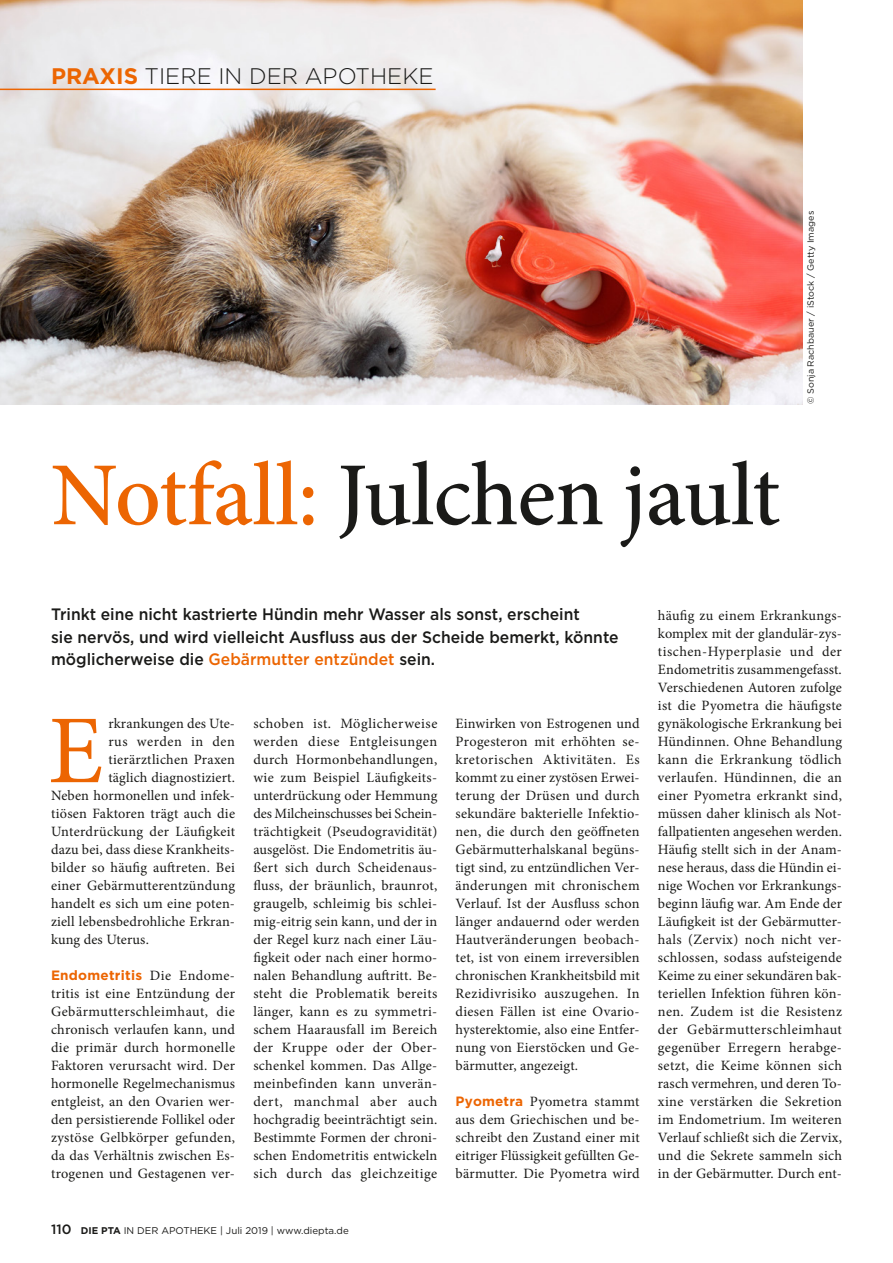
<style>
.page{position:relative;width:893px;height:1263px;background:#fff}
.page>*{position:absolute;margin:0;border:0;box-sizing:border-box;transform-origin:0 0}
.Intitial{font:97.35px "Minion Pro";color:#ec6502}
.t1{font:500 90px "Minion Pro";letter-spacing:-.01em;color:#1a1a18}
.Rubrik_Thema{font:300 22.5px "Gotham";color:#1a1a18}
.Vorspann{font:500 16.5px/22.5px "Gotham";color:#1a1a18;scale:.95 1}
.Grundtext{font:14.25px/18px "Minion Pro";letter-spacing:.01em;color:#1a1a18;text-align:justify}
.Intitial-2{font:14.25px "Minion Pro";letter-spacing:.01em;color:#1a1a18}
.Intitial-3{font:14.25px "Minion Pro";letter-spacing:.04em;color:#1a1a18}
.Grundtext-2{font:700 13.5px "Gotham";letter-spacing:.02em;color:#ec6502}
.t2{font:9.75px "Gotham";color:#1a1a18}
.Bildquelle{font:9px "Gotham";color:#1a1a18}
.s1{font-weight:700;color:#ec6502}
.s2{color:#ec6502}
.s3{font-family:"Minion Pro";font-weight:400;font-size:14.25px;color:#1a1a18}
.s4{font-family:"Gotham";font-weight:700;font-size:13.5px;color:#ec6502}
.s5{font-weight:500;font-size:13.5px}
.s6{font-weight:700}
</style>
<div class="page">
<img style="left:0;top:0;width:802px;height:404px">
<hr style="left:0;top:89px;width:436px;height:1px;background:#ec6502">
<img style="left:481px;top:233px;width:26px;height:36px">
<p class="Rubrik_Thema" style="left:51px;top:62px;width:384px"><span class="s1">PRAXIS</span> TIERE IN DER APOTHEKE</p>
<p class="t1" style="left:51px;top:435px;width:731px"><span class="s2">Notfall:</span> Julchen jault</p>
<p class="Bildquelle" style="left:805px;top:404px;width:195px;rotate:-90deg">© Sonja Rachbauer / iStock / Getty Images</p>
<p class="Vorspann" style="left:51px;top:603px;width:599px">Trinkt eine nicht kastrierte Hündin mehr Wasser als sonst, erscheint<br>sie nervös, und wird vielleicht Ausfluss aus der Scheide bemerkt, könnte möglicherweise die <span class="s2">Gebärmutter entzündet</span> sein.</p>
<p class="Intitial" style="left:48px;top:686px;width:57px">E</p>
<p class="Intitial-2" style="left:108px;top:714px;width:128px">rkrankungen des Ute-</p>
<p class="Intitial-3" style="left:108px;top:732px;width:128px">rus werden in den</p>
<p class="Intitial-2" style="left:108px;top:750px;width:128px">tierärztlichen Praxen</p>
<p class="Intitial-2" style="left:108px;top:768px;width:128px">täglich diagnostiziert.</p>
<p class="Intitial-2" style="left:51px;top:786px;width:186px">Neben hormonellen und infek-</p>
<p class="Intitial-2" style="left:51px;top:804px;width:186px">tiösen Faktoren trägt auch die</p>
<p class="Intitial-2" style="left:51px;top:822px;width:186px">Unterdrückung der Läufigkeit</p>
<p class="Intitial-2" style="left:51px;top:840px;width:186px">dazu bei, dass diese Krankheits-</p>
<p class="Intitial-2" style="left:51px;top:858px;width:185px">bilder so häufig auftreten. Bei</p>
<p class="Intitial-2" style="left:51px;top:876px;width:186px">einer Gebärmutterentzündung</p>
<p class="Intitial-2" style="left:51px;top:894px;width:186px">handelt es sich um eine poten-</p>
<p class="Intitial-2" style="left:51px;top:912px;width:186px">ziell lebensbedrohliche Erkran-</p>
<p class="Intitial-2" style="left:51px;top:930px;width:99px">kung des Uterus.</p>
<p class="Grundtext-2" style="left:51px;top:966px;width:185px">Endometritis <span class="s3">Die Endome-</span></p>
<p class="Grundtext" style="left:51px;top:985px;width:186px">tritis ist eine Entzündung der Gebärmutterschleimhaut, die chronisch verlaufen kann, und die primär durch hormonelle Faktoren verursacht wird. Der hormonelle Regelmechanismus entgleist, an den Ovarien wer&shy;den persistierende Follikel oder zystöse Gelbkörper gefunden, da das Verhältnis zwischen Es&shy;trogenen und Gestagenen ver-</p>
<p class="Grundtext" style="left:253px;top:715px;width:186px">schoben ist. Möglicherweise werden diese Entgleisungen durch Hormonbehandlungen, wie zum Beispiel Läufigkeits&shy;unterdrückung oder Hemmung des Milcheinschusses bei Schein&shy;trächtigkeit (Pseudogravidität) ausgelöst. Die Endometritis äu&shy;ßert sich durch Scheidenaus&shy;fluss, der bräunlich, braunrot, graugelb, schleimig bis schlei&shy;mig-eitrig sein kann, und der in der Regel kurz nach einer Läu&shy;figkeit oder nach einer hormo&shy;nalen Behandlung auftritt. Be&shy;steht die Problematik bereits länger, kann es zu symmetri&shy;schem Haarausfall im Bereich der Kruppe oder der Ober&shy;schenkel kommen. Das Allge&shy;meinbefinden kann unverän&shy;dert, manchmal aber auch hochgradig beeinträchtigt sein.<br>Bestimmte Formen der chroni&shy;schen Endometritis entwickeln sich durch das gleichzeitige</p>
<p class="Grundtext" style="left:456px;top:715px;width:186px">Einwirken von Estrogenen und Progesteron mit erhöhten se&shy;kretorischen Aktivitäten. Es kommt zu einer zystösen Erwei&shy;terung der Drüsen und durch sekundäre bakterielle Infektio&shy;nen, die durch den geöffneten Gebärmutterhalskanal begüns&shy;tigt sind, zu entzündlichen Ver&shy;änderungen mit chronischem Verlauf. Ist der Ausfluss schon länger andauernd oder werden Hautveränderungen beobach&shy;tet, ist von einem irreversiblen chronischen Krankheitsbild mit Rezidivrisiko auszugehen. In diesen Fällen ist eine Ovario&shy;hysterektomie, also eine Entfer&shy;nung von Eierstöcken und Ge&shy;bärmutter, angezeigt.</p>
<p class="Grundtext" style="left:456px;top:1093px;width:186px"><span class="s4">Pyometra</span> Pyometra stammt aus dem Griechischen und be&shy;schreibt den Zustand einer mit eitriger Flüssigkeit gefüllten Ge&shy;bärmutter. Die Pyometra wird</p>
<p class="t2" style="left:51px;top:1224px;width:299px"><span class="s5">110</span> <span class="s6">DIE PTA</span> IN DER APOTHEKE | Juli 2019 | www.diepta.de</p>
<p class="Grundtext" style="left:658px;top:607px;width:186px">häufig zu einem Erkrankungs&shy;komplex mit der glandulär-zys&shy;tischen-Hyperplasie und der Endometritis zusammengefasst.<br>Verschiedenen Autoren zufolge ist die Pyometra die häufigste gynäkologische Erkrankung bei Hündinnen. Ohne Behandlung kann die Erkrankung tödlich verlaufen. Hündinnen, die an einer Pyometra erkrankt sind, müssen daher klinisch als Not&shy;fallpatienten angesehen werden.</p>
<p class="Grundtext" style="left:658px;top:841px;width:186px">Häufig stellt sich in der Anam&shy;nese heraus, dass die Hündin ei&shy;nige Wochen vor Erkrankungs&shy;beginn läufig war. Am Ende der Läufigkeit ist der Gebärmutter&shy;hals (Zervix) noch nicht ver&shy;schlossen, sodass aufsteigende Keime zu einer sekundären bak&shy;teriellen Infektion führen kön&shy;nen. Zudem ist die Resistenz der Gebärmutterschleimhaut gegenüber Erregern herabge&shy;setzt, die Keime können sich rasch vermehren, und deren To&shy;xine verstärken die Sekretion im Endometrium. Im weiteren Verlauf schließt sich die Zervix, und die Sekrete sammeln sich in der Gebärmutter. Durch ent-</p>
</div>
